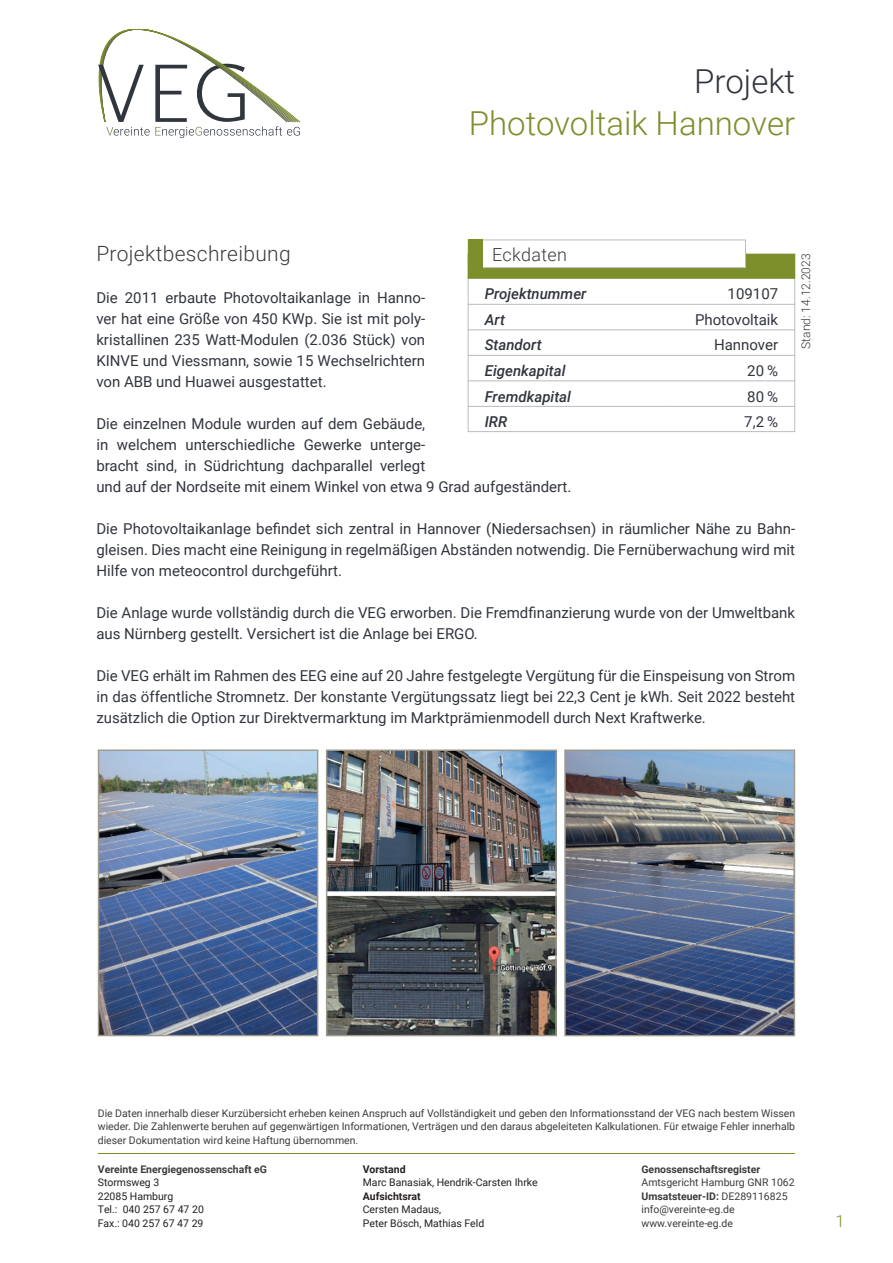
<style>
.page{position:relative;width:893px;height:1263px;background:#fff}
.page>*{position:absolute;margin:0;border:0;box-sizing:border-box;transform-origin:0 0}
.t1{font:300 33px "Roboto";color:#7c8f2b}
.t2{font:300 33px "Roboto";color:#31353c}
.t3{font:300 21px "Roboto";letter-spacing:.015em;color:#3c3c3d}
.t4{font:300 18px "Roboto";letter-spacing:.015em;color:#3c3c3d}
.t5{font:300 16.5px "Roboto";color:#7c8f2b}
.t6{font:15px/21px "Roboto";color:#31353c;text-align:justify}
.t7{font:italic 500 15px "Roboto";color:#31353c}
.t8{font:300 12px "Roboto";color:#31353c}
.t9{font:10.5px/13.5px "Roboto";color:#3c3c3d}
.t10{font:10.5px/13.5px "Roboto";color:#231f20}
.t11{font:700 10.5px "Roboto";color:#3c3c3d}
.t12{font:700 10.5px "Roboto";color:#231f20}
.s1{font-weight:700}
</style>
<div class="page">
<svg style="left:98px;top:29px;width:202px;height:108px"></svg>
<hr style="left:98px;top:1153px;width:697px;height:1px;background:#7c8f2b">
<div style="left:468px;top:254px;width:327px;height:178px;border:1px solid #bcbdc0"></div>
<svg style="left:468px;top:254px;width:327px;height:25px;background:#7e912f"></svg>
<hr style="left:468px;top:304px;width:200px;height:1px;background:#babbbe">
<hr style="left:668px;top:304px;width:127px;height:1px;background:#babbbe">
<hr style="left:468px;top:330px;width:200px;height:1px;background:#babbbe">
<hr style="left:668px;top:330px;width:127px;height:1px;background:#babbbe">
<hr style="left:468px;top:355px;width:200px;height:1px;background:#babbbe">
<hr style="left:668px;top:355px;width:127px;height:1px;background:#babbbe">
<hr style="left:468px;top:381px;width:200px;height:1px;background:#babbbe">
<hr style="left:668px;top:381px;width:127px;height:1px;background:#babbbe">
<hr style="left:468px;top:406px;width:200px;height:1px;background:#babbbe">
<hr style="left:668px;top:406px;width:127px;height:1px;background:#babbbe">
<div style="left:468px;top:240px;width:278px;height:28px;background:#fff;border:1px solid #bcbdc0"></div>
<div style="left:468px;top:240px;width:15px;height:37px;background:#7c8f2b"></div>
<img style="left:100px;top:751px;width:216px;height:283px">
<div style="left:98px;top:749px;width:220px;height:287px;border:1px solid #9e9a8c"></div>
<img style="left:328px;top:751px;width:227px;height:283px">
<div style="left:326px;top:749px;width:231px;height:287px;border:1px solid #9e9a8c"></div>
<img style="left:566px;top:751px;width:227px;height:283px">
<div style="left:564px;top:749px;width:231px;height:287px;border:1px solid #9e9a8c"></div>
<h1 class="t2" style="left:694px;top:58px;width:102px">Projekt</h1>
<h1 class="t1" style="left:469px;top:100px;width:328px">Photovoltaik Hannover</h1>
<h2 class="t3" style="left:96px;top:239px;width:196px">Projektbeschreibung</h2>
<p class="t6" style="left:96px;top:287px;width:330px">Die 2011 erbaute Photovoltaikanlage in Hanno&shy;ver hat eine Größe von 450 KWp. Sie ist mit poly&shy;kristallinen 235 Watt-Modulen (2.036 Stück) von KINVE und Viessmann, sowie 15 Wechselrichtern von ABB und Huawei ausgestattet.</p>
<p class="t6" style="left:96px;top:413px;width:477px;text-align:left">Die einzelnen Module wurden auf dem Gebäude,<br>in welchem unterschiedliche Gewerke unterge-<br>bracht sind, in Südrichtung dachparallel verlegt<br>und auf der Nordseite mit einem Winkel von etwa 9 Grad aufgeständert.</p>
<p class="t6" style="left:96px;top:518px;width:700px">Die Photovoltaikanlage befindet sich zentral in Hannover (Niedersachsen) in räumlicher Nähe zu Bahn&shy;gleisen. Dies macht eine Reinigung in regelmäßigen Abständen notwendig. Die Fernüberwachung wird mit Hilfe von meteocontrol durchgeführt.</p>
<p class="t6" style="left:96px;top:602px;width:700px">Die Anlage wurde vollständig durch die VEG erworben. Die Fremdfinanzierung wurde von der Umweltbank aus Nürnberg gestellt. Versichert ist die Anlage bei ERGO.</p>
<p class="t6" style="left:96px;top:665px;width:700px">Die VEG erhält im Rahmen des EEG eine auf 20 Jahre festgelegte Vergütung für die Einspeisung von Strom in das öffentliche Stromnetz. Der konstante Vergütungssatz liegt bei 22,3 Cent je kWh. Seit 2022 besteht zusätzlich die Option zur Direktvermarktung im Marktprämienmodell durch Next Kraftwerke.</p>
<p class="t4" style="left:492px;top:242px;width:76px">Eckdaten</p>
<p class="t8" style="left:797px;top:349px;width:97px;rotate:-90deg">Stand: 14.12.2023</p>
<p class="t7" style="left:485px;top:284px;width:103px">Projektnummer</p>
<p class="t6" style="left:728px;top:283px;width:52px">109107</p>
<p class="t7" style="left:485px;top:309px;width:22px">Art</p>
<p class="t6" style="left:695px;top:309px;width:85px">Photovoltaik</p>
<p class="t7" style="left:485px;top:335px;width:58px">Standort</p>
<p class="t6" style="left:714px;top:334px;width:66px">Hannover</p>
<p class="t7" style="left:485px;top:360px;width:82px">Eigenkapital</p>
<p class="t6" style="left:747px;top:360px;width:32px">20 %</p>
<p class="t7" style="left:485px;top:386px;width:88px">Fremdkapital</p>
<p class="t6" style="left:747px;top:385px;width:32px">80 %</p>
<p class="t7" style="left:485px;top:411px;width:24px">IRR</p>
<p class="t6" style="left:744px;top:411px;width:35px">7,2 %</p>
<p class="t9" style="left:98px;top:1106px;width:699px;text-align:justify">Die Daten innerhalb dieser Kurzübersicht erheben keinen Anspruch auf Vollständigkeit und geben den Informationsstand der VEG nach bestem Wissen wieder. Die Zahlenwerte beruhen auf gegenwärtigen Informationen, Verträgen und den daraus abgeleiteten Kalkulationen. Für etwaige Fehler innerhalb dieser Dokumentation wird keine Haftung übernommen.</p>
<p class="t11" style="left:98px;top:1161px;width:171px">Vereinte Energiegenossenschaft eG</p>
<p class="t10" style="left:98px;top:1175px;width:108px">Stormsweg 3<br>22085 Hamburg<br>Tel.: 040 257 67 47 20<br>Fax.: 040 257 67 47 29</p>
<p class="t12" style="left:363px;top:1161px;width:44px">Vorstand</p>
<p class="t10" style="left:363px;top:1175px;width:176px">Marc Banasiak, Hendrik-Carsten Ihrke</p>
<p class="t12" style="left:363px;top:1188px;width:59px">Aufsichtsrat</p>
<p class="t10" style="left:363px;top:1202px;width:123px">Cersten Madaus,<br>Peter Bösch, Mathias Feld</p>
<p class="t11" style="left:641px;top:1161px;width:120px">Genossenschaftsregister</p>
<p class="t9" style="left:641px;top:1175px;width:155px">Amtsgericht Hamburg GNR 1062<br><span class="s1">Umsatsteuer-ID:</span> DE289116825 info@vereinte-eg.de www.vereinte-eg.de</p>
<p class="t5" style="left:835px;top:1209px;width:11px">1</p>
</div>
